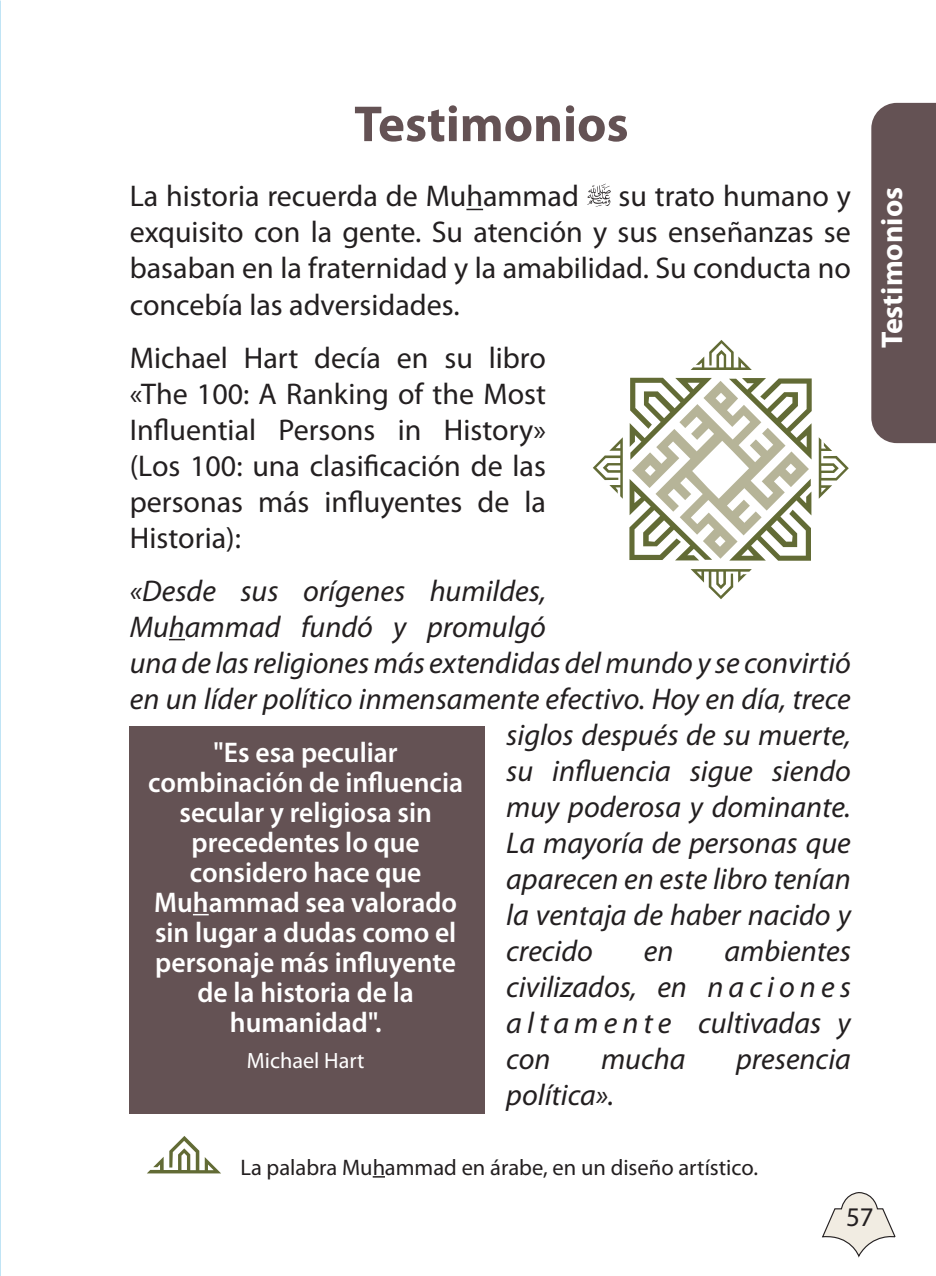
<style>
.page{position:relative;width:936px;height:1276px;background:#fff}
.page>*{position:absolute;margin:0;border:0;box-sizing:border-box;transform-origin:0 0}
.running_text01{font:700 51px "Myriad Pro";color:#645254}
.texto_común{font:italic 30px/36px "Myriad Pro";color:#231f20;text-align:justify}
.texto_común-2{font:30px/36px "Myriad Pro";color:#231f20;text-align:justify}
.t1{font:700 30px "Myriad Pro";color:#fff}
.running_text01-2{font:600 28.5px/30px "Myriad Pro";color:#fff;text-align:center}
.t2{font:27px "Myriad Pro";color:#231f20}
.texto{font:22.5px "Myriad Pro";color:#231f20}
.running_text01-3{font:22.2px "Myriad Pro";color:#fff}
</style>
<div class="page">
<div style="left:871px;top:103px;width:64px;height:340px;background:#645254"></div>
<svg style="left:466px;top:209px;width:17px;height:1px"></svg>
<svg style="left:169px;top:639px;width:16px;height:1px"></svg>
<svg style="left:587px;top:184px;width:23px;height:22px"></svg>
<div style="left:130px;top:726px;width:355px;height:387px;background:#645254"></div>
<svg style="left:193px;top:914px;width:16px;height:1px"></svg>
<svg style="left:372px;top:1176px;width:13px;height:1px"></svg>
<svg style="left:147px;top:1136px;width:74px;height:37px"></svg>
<svg style="left:690px;top:340px;width:61px;height:30px"></svg>
<svg style="left:818px;top:437px;width:30px;height:62px"></svg>
<svg style="left:593px;top:438px;width:29px;height:60px"></svg>
<svg style="left:690px;top:569px;width:61px;height:30px"></svg>
<svg style="left:629px;top:378px;width:182px;height:183px"></svg>
<img style="left:0;top:0;width:1px;height:1276px">
<svg style="left:822px;top:1192px;width:74px;height:66px"></svg>
<p class="running_text01" style="left:354px;top:91px;width:276px">Testimonios</p>
<p class="texto_común-2" style="left:130px;top:178px;width:722px;text-indent:489px">su trato humano y exquisito con la gente. Su atención y sus enseñanzas se basaban en la fraternidad y la amabilidad. Su conducta no concebía las adversidades.</p>
<p class="texto_común-2" style="left:130px;top:339px;width:418px">Michael Hart decía en su libro «The 100: A Ranking of the Most Influential Persons in History» (Los 100: una clasificación de las personas más influyentes de la Historia):</p>
<p class="texto_común" style="left:130px;top:572px;width:418px">«Desde sus orígenes humildes,</p>
<p class="texto_común" style="left:130px;top:608px;width:417px">Muhammad fundó y promulgó</p>
<p class="texto_común" style="left:130px;top:644px;width:722px">una de las religiones más extendidas del mundo y se convirtió</p>
<p class="texto_común" style="left:130px;top:680px;width:722px">en un líder político inmensamente efectivo. Hoy en día, trece</p>
<p class="texto_común" style="left:506px;top:716px;width:346px">siglos después de su muerte,</p>
<p class="texto_común" style="left:506px;top:752px;width:346px">su influencia sigue siendo</p>
<p class="texto_común" style="left:506px;top:788px;width:346px">muy poderosa y dominante.</p>
<p class="texto_común" style="left:506px;top:824px;width:346px">La mayoría de personas que</p>
<p class="texto_común" style="left:506px;top:860px;width:346px">aparecen en este libro tenían</p>
<p class="texto_común" style="left:506px;top:896px;width:346px">la ventaja de haber nacido y</p>
<p class="texto_común" style="left:506px;top:932px;width:88px">crecido</p>
<p class="texto_común" style="left:644px;top:932px;width:31px">en</p>
<p class="texto_común-2" style="left:130px;top:178px;width:451px">La historia recuerda de Muhammad</p>
<p class="running_text01-2" style="left:148px;top:736px;width:316px">"Es esa peculiar combinación de influencia secular y religiosa sin precedentes lo que considero hace que<br>Muhammad sea valorado sin lugar a dudas como el personaje más influyente de la historia de la humanidad".</p>
<p class="running_text01-3" style="left:247px;top:1046px;width:119px">Michael Hart</p>
<p class="texto_común" style="left:506px;top:932px;width:346px;text-indent:218px">ambientes civilizados, en n a c i o n e s altamente cultivadas y con</p>
<p class="texto_común" style="left:601px;top:1040px;width:86px">mucha</p>
<p class="texto_común" style="left:736px;top:1040px;width:116px">presencia</p>
<p class="texto_común" style="left:506px;top:1076px;width:109px">política».</p>
<p class="t1" style="left:872px;top:348px;width:163px;rotate:-90deg">Testimonios</p>
<p class="texto" style="left:240px;top:1153px;width:519px">La palabra Muhammad en árabe, en un diseño artístico.</p>
<p class="t2" style="left:846px;top:1200px;width:29px">57</p>
</div>
